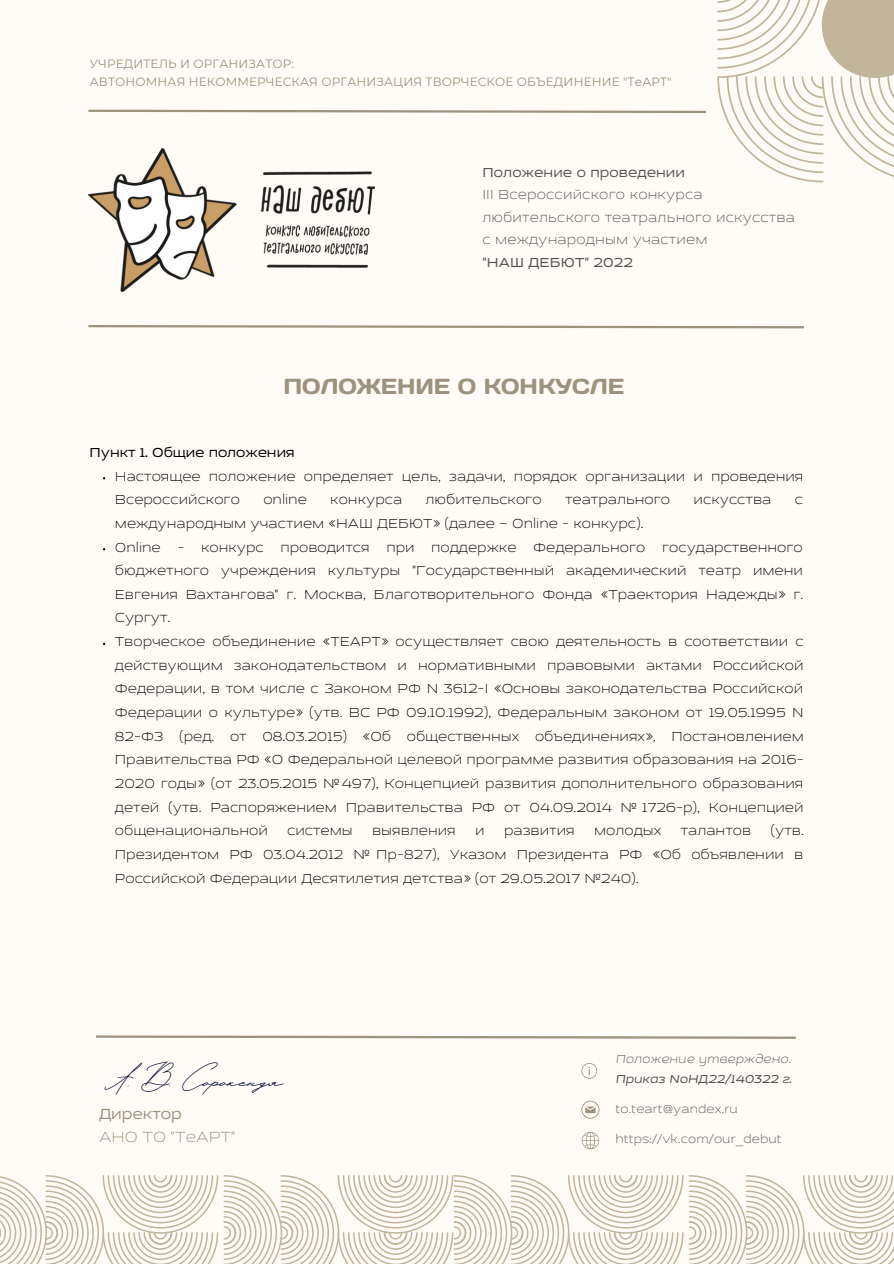
<style>
.page{position:relative;width:894px;height:1264px;background:#fff}
.page>*{position:absolute;margin:0;border:0;box-sizing:border-box;transform-origin:0 0}
.t1{font:35.25px "Hello January Cyrillic Script";color:#050a30}
.t2{font:21.75px "Days";color:#9d927d}
.t3{font:200 expanded 16.95px "Cedra 4 F";color:#9d927d}
.t4{font:expanded 16.95px "Cedra 4 F";color:#9d927d}
.t5{font:200 expanded 15px/23.7px "Cedra 4 F";color:#000;text-align:justify}
.t6{font:200 expanded 15px/22.5px "Cedra 4 F";letter-spacing:.01em;color:#545454}
.t7{font:expanded 15px "Cedra 4 F";letter-spacing:.01em;color:#545454}
.t8{font:expanded 15px "Cedra 4 F";color:#000}
.t9{font:200 expanded 13.2px "Cedra 4 F";letter-spacing:.01em;color:#545454}
.t10{font:italic expanded 13.2px/19.8px "Cedra 4 F";letter-spacing:.01em;color:#545454}
.t11{font:12px "Montserrat";letter-spacing:.01em;color:#9d927d}
.s1{font-weight:200}
</style>
<div class="page">
<div style="left:0;top:0;width:893px;height:1263px;background:#fffcf7"></div>
<svg style="left:0;top:1175px;width:893px;height:88px"></svg>
<svg style="left:717px;top:0;width:176px;height:182px"></svg>
<svg style="left:581px;top:1131px;width:18px;height:18px"></svg>
<svg style="left:581px;top:1063px;width:16px;height:15px"></svg>
<svg style="left:581px;top:1100px;width:18px;height:18px"></svg>
<svg style="left:96px;top:1035px;width:700px;height:4px"></svg>
<img style="left:88px;top:148px;width:286px;height:143px">
<svg style="left:88px;top:325px;width:716px;height:4px"></svg>
<svg style="left:88px;top:109px;width:618px;height:4px"></svg>
<p class="t11" style="left:90px;top:57px;width:206px">УЧРЕДИТЕЛЬ И ОРГАНИЗАТОР:</p>
<p class="t11" style="left:90px;top:75px;width:583px">АВТОНОМНАЯ НЕКОММЕРЧЕСКАЯ ОРГАНИЗАЦИЯ ТВОРЧЕСКОЕ ОБЪЕДИНЕНИЕ "ТеАРТ"</p>
<p class="t7" style="left:482px;top:163px;width:204px">Положение о проведении</p>
<p class="t6" style="left:482px;top:183px;width:314px">III Всероссийского конкурса любительского театрального искусства</p>
<p class="t6" style="left:482px;top:228px;width:227px">с международным участием</p>
<p class="t7" style="left:482px;top:253px;width:152px">"НАШ ДЕБЮТ" 2022</p>
<p class="t2" style="left:283px;top:372px;width:342px">ПОЛОЖЕНИЕ О КОНКУСЛЕ</p>
<p class="t8" style="left:89px;top:443px;width:207px">Пункт 1. Общие положения</p>
<p class="t5" style="left:115px;top:463px;width:689px">Настоящее положение определяет цель, задачи, порядок организации и проведения<br>Всероссийского</p>
<p class="t5" style="left:263px;top:487px;width:45px">online</p>
<p class="t5" style="left:330px;top:487px;width:73px">конкурса</p>
<p class="t5" style="left:425px;top:487px;width:117px">любительского</p>
<p class="t5" style="left:565px;top:487px;width:107px">театрального</p>
<p class="t5" style="left:693px;top:487px;width:79px">искусства</p>
<p class="t5" style="left:794px;top:487px;width:10px">с</p>
<p class="t5" style="left:115px;top:511px;width:530px">международным участием «НАШ ДЕБЮТ» (далее – Online - конкурс).</p>
<p class="t5" style="left:115px;top:534px;width:689px">Online - конкурс проводится при поддержке Федерального государственного бюджетного учреждения культуры "Государственный академический театр имени Евгения Вахтангова" г. Москва, Благотворительного Фонда «Траектория Надежды» г.<br>Сургут.</p>
<p class="t5" style="left:115px;top:629px;width:690px">Творческое объединение «ТЕАРТ» осуществляет свою деятельность в соответствии с действующим законодательством и нормативными правовыми актами Российской Федерации, в том числе c Законом РФ N 3612-I «Основы законодательства Российской Федерации о культуре» (утв. ВС РФ 09.10.1992), Федеральным законом от 19.05.1995 N 82-ФЗ (ред. от 08.03.2015) «Об общественных объединениях», Постановлением Правительства РФ «О Федеральной целевой программе развития образования на 2016- 2020 годы» (от 23.05.2015 №497), Концепцией развития дополнительного образования детей (утв. Распоряжением Правительства РФ от 04.09.2014 № 1726-р), Концепцией общенациональной</p>
<p class="t5" style="left:115px;top:818px;width:690px;text-indent:655px">(утв.<br>Президентом РФ 03.04.2012 № Пр-827), Указом Президента РФ «Об объявлении в Российской Федерации Десятилетия детства» (от 29.05.2017 №240).</p>
<p class="t5" style="left:287px;top:818px;width:67px">системы</p>
<p class="t5" style="left:372px;top:818px;width:85px">выявления</p>
<p class="t5" style="left:475px;top:818px;width:11px">и</p>
<p class="t5" style="left:504px;top:818px;width:72px">развития</p>
<p class="t5" style="left:594px;top:818px;width:69px">молодых</p>
<p class="t5" style="left:680px;top:818px;width:72px">талантов</p>
<p class="t1" style="left:99px;top:1053px;width:186px">А.В.Сорокендя</p>
<p class="t4" style="left:99px;top:1103px;width:84px">Директор</p>
<p class="t3" style="left:99px;top:1126px;width:138px">АНО ТО "ТеАРТ"</p>
<p class="t10" style="left:615px;top:1048px;width:178px"><span class="s1">Положение утверждено.<br></span>Приказ NoНД22/140322 г.</p>
<p class="t9" style="left:615px;top:1100px;width:124px">to.teart@yandex.ru</p>
<p class="t9" style="left:615px;top:1130px;width:168px">https://vk.com/our_debut</p>
</div>
